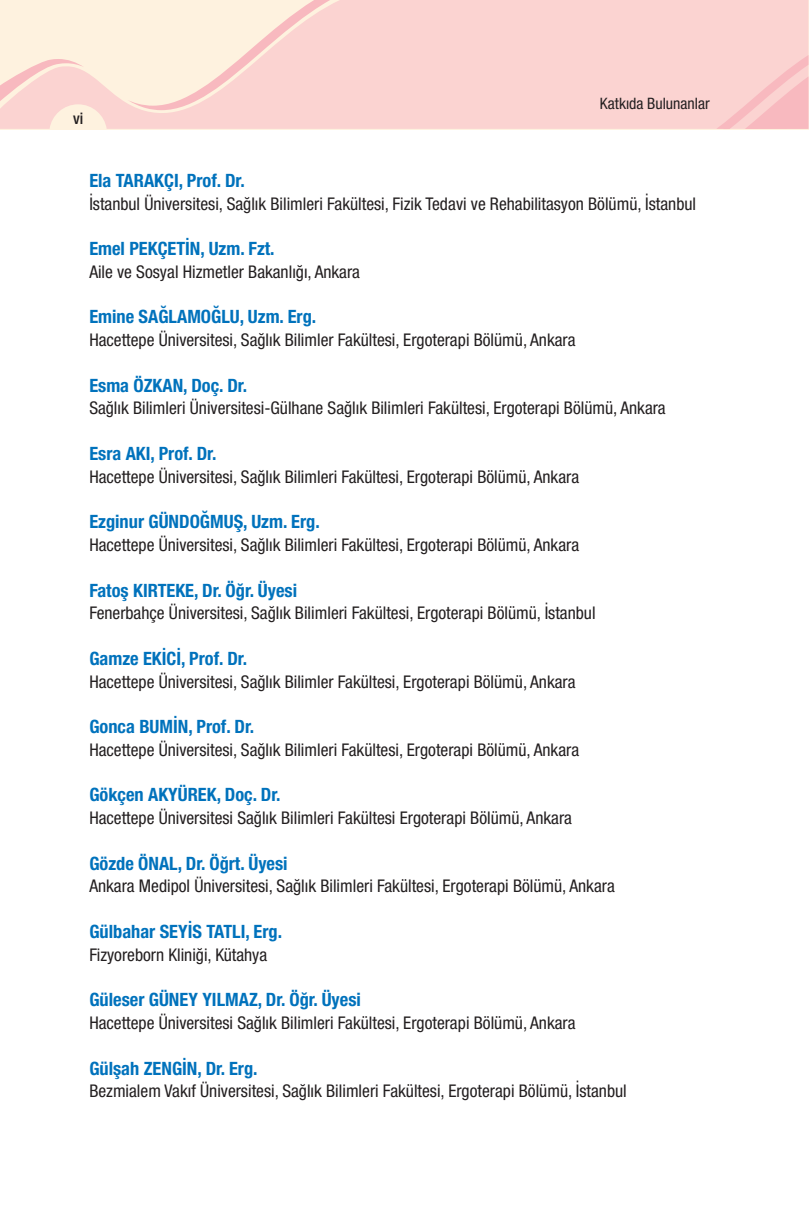
<style>
.page{position:relative;width:809px;height:1221px;background:#fff}
.page>*{position:absolute;margin:0;border:0;box-sizing:border-box;transform-origin:0 0}
.t1{font:700 18.38px "Helvetica 77 Cn";color:#0072bc}
.t2{font:17.5px "Helvetica 57 Cn";color:#231f20}
.t3{font:15.75px "Helvetica 57 Cn";color:#231f20}
.t4{font:15.75px "Helvetica 67 Med Cn";color:#231f20}
</style>
<div class="page">
<svg style="left:0;top:0;width:808px;height:129px;background:#fbd6d2"></svg>
<svg style="left:127px;top:0;width:203px;height:110px;background:#fce3d7"></svg>
<svg style="left:716px;top:55px;width:92px;height:74px;background:#f9c9ca"></svg>
<svg style="left:0;top:59px;width:107px;height:70px;background:#fbdbd4"></svg>
<p class="t4" style="left:73px;top:109px;width:12px">vi</p>
<p class="t3" style="left:600px;top:94px;width:111px">Katkıda Bulunanlar</p>
<p class="t1" style="left:89px;top:169px;width:157px">Ela TARAKÇI, Prof. Dr.</p>
<p class="t2" style="left:89px;top:193px;width:608px">İstanbul Üniversitesi, Sağlık Bilimleri Fakültesi, Fizik Tedavi ve Rehabilitasyon Bölümü, İstanbul</p>
<p class="t1" style="left:89px;top:237px;width:187px">Emel PEKÇETİN, Uzm. Fzt.</p>
<p class="t2" style="left:89px;top:261px;width:272px">Aile ve Sosyal Hizmetler Bakanlığı, Ankara</p>
<p class="t1" style="left:89px;top:306px;width:228px">Emine SAĞLAMOĞLU, Uzm. Erg.</p>
<p class="t2" style="left:89px;top:330px;width:487px">Hacettepe Üniversitesi, Sağlık Bilimler Fakültesi, Ergoterapi Bölümü, Ankara</p>
<p class="t1" style="left:89px;top:374px;width:159px">Esma ÖZKAN, Doç. Dr.</p>
<p class="t2" style="left:89px;top:398px;width:578px">Sağlık Bilimleri Üniversitesi-Gülhane Sağlık Bilimleri Fakültesi, Ergoterapi Bölümü, Ankara</p>
<p class="t1" style="left:89px;top:442px;width:129px">Esra AKI, Prof. Dr.</p>
<p class="t2" style="left:89px;top:466px;width:491px">Hacettepe Üniversitesi, Sağlık Bilimleri Fakültesi, Ergoterapi Bölümü, Ankara</p>
<p class="t1" style="left:89px;top:510px;width:232px">Ezginur GÜNDOĞMUŞ, Uzm. Erg.</p>
<p class="t2" style="left:89px;top:534px;width:491px">Hacettepe Üniversitesi, Sağlık Bilimleri Fakültesi, Ergoterapi Bölümü, Ankara</p>
<p class="t1" style="left:89px;top:579px;width:209px">Fatoş KIRTEKE, Dr. Öğr. Üyesi</p>
<p class="t2" style="left:89px;top:603px;width:507px">Fenerbahçe Üniversitesi, Sağlık Bilimleri Fakültesi, Ergoterapi Bölümü, İstanbul</p>
<p class="t1" style="left:89px;top:647px;width:159px">Gamze EKİCİ, Prof. Dr.</p>
<p class="t2" style="left:89px;top:671px;width:487px">Hacettepe Üniversitesi, Sağlık Bilimler Fakültesi, Ergoterapi Bölümü, Ankara</p>
<p class="t1" style="left:89px;top:715px;width:166px">Gonca BUMİN, Prof. Dr.</p>
<p class="t2" style="left:89px;top:739px;width:491px">Hacettepe Üniversitesi, Sağlık Bilimleri Fakültesi, Ergoterapi Bölümü, Ankara</p>
<p class="t1" style="left:89px;top:783px;width:193px">Gökçen AKYÜREK, Doç. Dr.</p>
<p class="t2" style="left:89px;top:807px;width:484px">Hacettepe Üniversitesi Sağlık Bilimleri Fakültesi Ergoterapi Bölümü, Ankara</p>
<p class="t1" style="left:89px;top:852px;width:200px">Gözde ÖNAL, Dr. Öğrt. Üyesi</p>
<p class="t2" style="left:89px;top:876px;width:527px">Ankara Medipol Üniversitesi, Sağlık Bilimleri Fakültesi, Ergoterapi Bölümü, Ankara</p>
<p class="t1" style="left:89px;top:920px;width:194px">Gülbahar SEYİS TATLI, Erg.</p>
<p class="t2" style="left:89px;top:944px;width:179px">Fizyoreborn Kliniği, Kütahya</p>
<p class="t1" style="left:89px;top:988px;width:273px">Güleser GÜNEY YILMAZ, Dr. Öğr. Üyesi</p>
<p class="t2" style="left:89px;top:1012px;width:487px">Hacettepe Üniversitesi Sağlık Bilimleri Fakültesi, Ergoterapi Bölümü, Ankara</p>
<p class="t1" style="left:89px;top:1056px;width:170px">Gülşah ZENGİN, Dr. Erg.</p>
<p class="t2" style="left:89px;top:1080px;width:539px">Bezmialem Vakıf Üniversitesi, Sağlık Bilimleri Fakültesi, Ergoterapi Bölümü, İstanbul</p>
</div>
